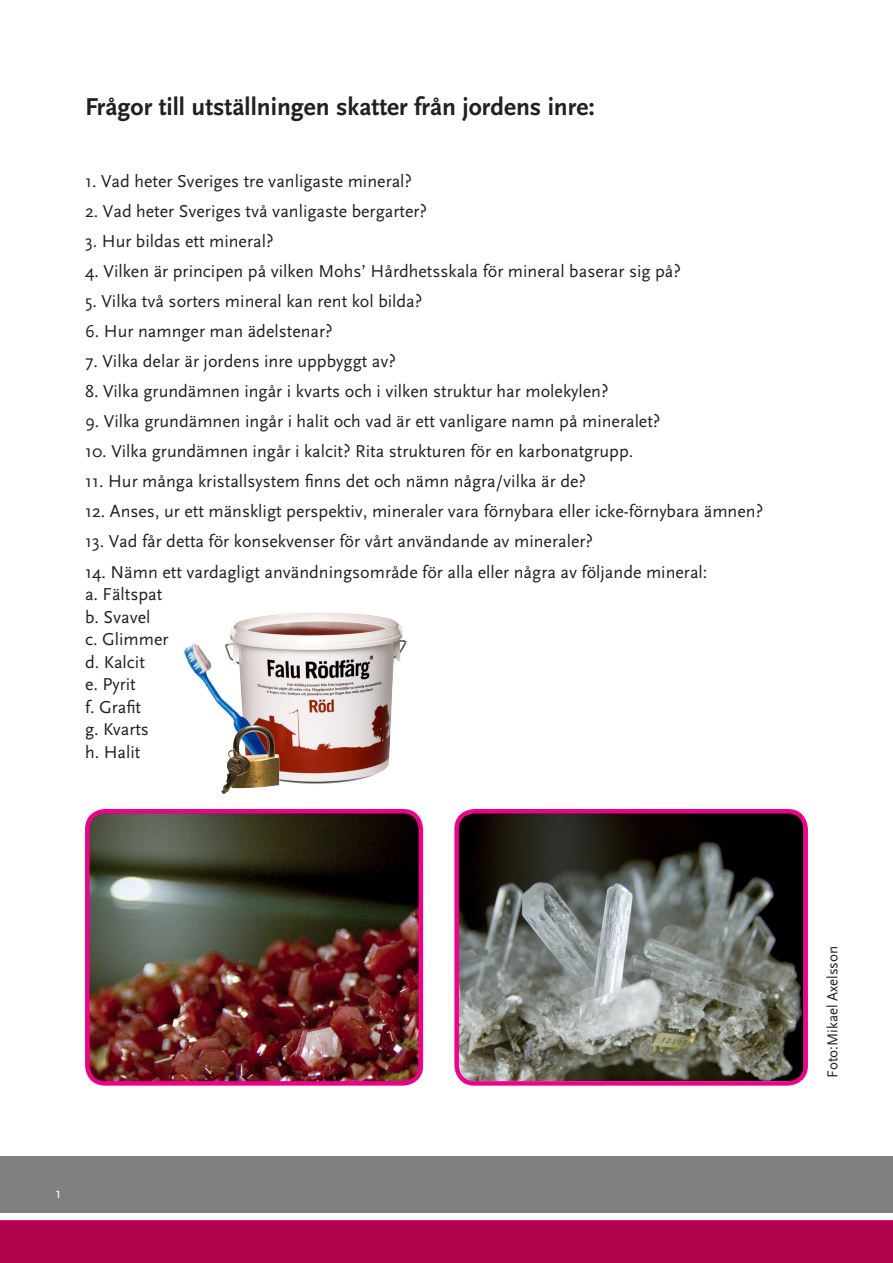
<style>
.page{position:relative;width:893px;height:1263px;background:#fff}
.page>*{position:absolute;margin:0;border:0;box-sizing:border-box;transform-origin:0 0}
.t1{font:700 25.5px "Scala Sans";color:#231f20}
.t2{font:18px "Scala Sans";color:#231f20}
.t3{font:15px "Scala Sans";color:#231f20}
.t4{font:15px "Scala Sans";color:#fff}
</style>
<div class="page">
<svg style="left:0;top:1220px;width:892px;height:43px;background:#ce016c"></svg>
<hr style="left:892px;top:1220px;width:1px;height:43px;background:#ed028c">
<div style="left:0;top:1157px;width:893px;height:56px;background:#808083"></div>
<div style="left:0;top:1221px;width:893px;height:41px;background:#b0014d"></div>
<img style="left:244px;top:613px;width:163px;height:171px">
<img style="left:184px;top:620px;width:104px;height:95px">
<img style="left:221px;top:715px;width:69px;height:79px">
<img style="left:459px;top:814px;width:344px;height:267px">
<div style="left:454px;top:809px;width:354px;height:277px;border:4px solid #ed028c;border-radius:18px"></div>
<img style="left:90px;top:814px;width:328px;height:267px">
<div style="left:85px;top:809px;width:338px;height:277px;border:4px solid #ed028c;border-radius:18px"></div>
<p class="t1" style="left:85px;top:93px;width:511px">Frågor till utställningen skatter från jordens inre:</p>
<p class="t2" style="left:85px;top:172px;width:329px">1. Vad heter Sveriges tre vanligaste mineral?</p>
<p class="t2" style="left:85px;top:202px;width:343px">2. Vad heter Sveriges två vanligaste bergarter?</p>
<p class="t2" style="left:85px;top:232px;width:190px">3. Hur bildas ett mineral?</p>
<p class="t2" style="left:85px;top:262px;width:597px">4. Vilken är principen på vilken Mohs’ Hårdhetsskala för mineral baserar sig på?</p>
<p class="t2" style="left:85px;top:292px;width:339px">5. Vilka två sorters mineral kan rent kol bilda?</p>
<p class="t2" style="left:85px;top:322px;width:249px">6. Hur namnger man ädelstenar?</p>
<p class="t2" style="left:85px;top:352px;width:312px">7. Vilka delar är jordens inre uppbyggt av?</p>
<p class="t2" style="left:85px;top:382px;width:525px">8. Vilka grundämnen ingår i kvarts och i vilken struktur har molekylen?</p>
<p class="t2" style="left:85px;top:412px;width:577px">9. Vilka grundämnen ingår i halit och vad är ett vanligare namn på mineralet?</p>
<p class="t2" style="left:85px;top:442px;width:550px">10. Vilka grundämnen ingår i kalcit? Rita strukturen för en karbonatgrupp.</p>
<p class="t2" style="left:85px;top:472px;width:502px">11. Hur många kristallsystem finns det och nämn några/vilka är de?</p>
<p class="t2" style="left:85px;top:502px;width:680px">12. Anses, ur ett mänskligt perspektiv, mineraler vara förnybara eller icke-förnybara ämnen?</p>
<p class="t2" style="left:85px;top:532px;width:509px">13. Vad får detta för konsekvenser för vårt användande av mineraler?</p>
<p class="t2" style="left:85px;top:562px;width:624px">14. Nämn ett vardagligt användningsområde för alla eller några av följande mineral:</p>
<p class="t2" style="left:85px;top:584px;width:79px">a. Fältspat</p>
<p class="t2" style="left:85px;top:607px;width:67px">b. Svavel</p>
<p class="t2" style="left:85px;top:629px;width:85px">c. Glimmer</p>
<p class="t2" style="left:85px;top:652px;width:61px">d. Kalcit</p>
<p class="t2" style="left:85px;top:674px;width:52px">e. Pyrit</p>
<p class="t2" style="left:85px;top:697px;width:57px">f. Grafit</p>
<p class="t2" style="left:85px;top:719px;width:65px">g. Kvarts</p>
<p class="t2" style="left:85px;top:742px;width:57px">h. Halit</p>
<p class="t4" style="left:56px;top:1185px;width:7px">1</p>
<p class="t3" style="left:824px;top:1077px;width:133px;rotate:-90deg">Foto:Mikael Axelsson</p>
</div>
